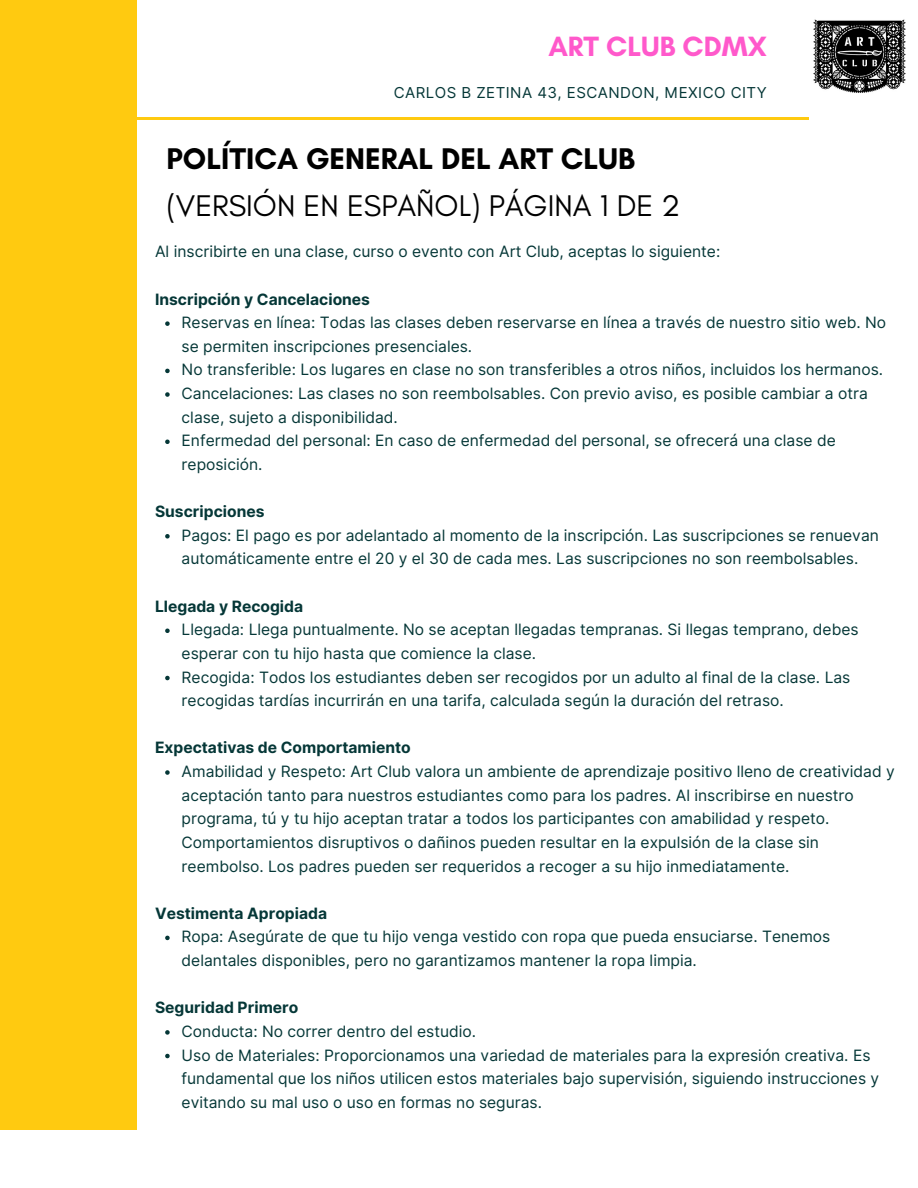
<style>
.page{position:relative;width:918px;height:1188px;background:#fff}
.page>*{position:absolute;margin:0;border:0;box-sizing:border-box;transform-origin:0 0}
.t1{font:30.45px/47.2px "Glacial Indifference";color:#000}
.t2{font:700 28.5px "Glacial Indifference";color:#ff59cb}
.t3{font:15.6px/23.7px "Inter";color:#053737}
.t4{font:700 15.6px "Inter";color:#053737}
.t5{font:15px "Inter";letter-spacing:.03em;color:#053737}
.s1{font-weight:700}
</style>
<div class="page">
<hr style="left:137px;top:118px;width:672px;height:2px;background:#ffca10">
<div style="left:0;top:0;width:137px;height:1130px;background:#ffca10"></div>
<img style="left:813px;top:19px;width:93px;height:74px">
<svg style="left:165px;top:321px;width:5px;height:5px"></svg>
<svg style="left:165px;top:369px;width:5px;height:4px"></svg>
<svg style="left:165px;top:392px;width:5px;height:5px"></svg>
<svg style="left:165px;top:440px;width:5px;height:4px"></svg>
<svg style="left:165px;top:534px;width:5px;height:5px"></svg>
<svg style="left:165px;top:629px;width:5px;height:4px"></svg>
<svg style="left:165px;top:676px;width:5px;height:4px"></svg>
<svg style="left:165px;top:770px;width:5px;height:5px"></svg>
<svg style="left:165px;top:936px;width:5px;height:4px"></svg>
<svg style="left:165px;top:1030px;width:5px;height:5px"></svg>
<svg style="left:165px;top:1054px;width:5px;height:4px"></svg>
<p class="t2" style="left:548px;top:29px;width:220px">ART CLUB CDMX</p>
<h3 class="t5" style="left:394px;top:83px;width:374px">CARLOS B ZETINA 43, ESCANDON, MEXICO CITY</h3>
<p class="t1" style="left:167px;top:135px;width:515px"><span class="s1">POLÍTICA GENERAL DEL ART CLUB </span>(VERSIÓN EN ESPAÑOL) PÁGINA 1 DE 2</p>
<p class="t3" style="left:155px;top:240px;width:567px">Al inscribirte en una clase, curso o evento con Art Club, aceptas lo siguiente:</p>
<p class="t4" style="left:155px;top:290px;width:217px">Inscripción y Cancelaciones</p>
<h2 class="t3" style="left:182px;top:311px;width:706px">Reservas en línea: Todas las clases deben reservarse en línea a través de nuestro sitio web. No se permiten inscripciones presenciales.</h2>
<h4 class="t3" style="left:182px;top:358px;width:703px">No transferible: Los lugares en clase no son transferibles a otros niños, incluidos los hermanos.</h4>
<h3 class="t3" style="left:182px;top:382px;width:688px">Cancelaciones: Las clases no son reembolsables. Con previo aviso, es posible cambiar a otra clase, sujeto a disponibilidad.</h3>
<p class="t3" style="left:182px;top:429px;width:656px">Enfermedad del personal: En caso de enfermedad del personal, se ofrecerá una clase de reposición.</p>
<p class="t4" style="left:155px;top:502px;width:111px">Suscripciones</p>
<p class="t3" style="left:182px;top:523px;width:699px">Pagos: El pago es por adelantado al momento de la inscripción. Las suscripciones se renuevan automáticamente entre el 20 y el 30 de cada mes. Las suscripciones no son reembolsables.</p>
<p class="t4" style="left:155px;top:597px;width:150px">Llegada y Recogida</p>
<h3 class="t3" style="left:182px;top:618px;width:679px">Llegada: Llega puntualmente. No se aceptan llegadas tempranas. Si llegas temprano, debes esperar con tu hijo hasta que comience la clase.</h3>
<p class="t3" style="left:182px;top:665px;width:670px">Recogida: Todos los estudiantes deben ser recogidos por un adulto al final de la clase. Las recogidas tardías incurrirán en una tarifa, calculada según la duración del retraso.</p>
<h3 class="t4" style="left:155px;top:738px;width:257px">Expectativas de Comportamiento</h3>
<p class="t3" style="left:182px;top:760px;width:715px">Amabilidad y Respeto: Art Club valora un ambiente de aprendizaje positivo lleno de creatividad y aceptación tanto para nuestros estudiantes como para los padres. Al inscribirse en nuestro programa, tú y tu hijo aceptan tratar a todos los participantes con amabilidad y respeto.<br>Comportamientos disruptivos o dañinos pueden resultar en la expulsión de la clase sin reembolso. Los padres pueden ser requeridos a recoger a su hijo inmediatamente.</p>
<p class="t4" style="left:155px;top:904px;width:174px">Vestimenta Apropiada</p>
<h3 class="t3" style="left:182px;top:925px;width:650px">Ropa: Asegúrate de que tu hijo venga vestido con ropa que pueda ensuciarse. Tenemos delantales disponibles, pero no garantizamos mantener la ropa limpia.</h3>
<p class="t4" style="left:155px;top:998px;width:145px">Seguridad Primero</p>
<h3 class="t3" style="left:182px;top:1019px;width:296px">Conducta: No correr dentro del estudio.</h3>
<p class="t3" style="left:182px;top:1043px;width:699px">Uso de Materiales: Proporcionamos una variedad de materiales para la expresión creativa. Es fundamental que los niños utilicen estos materiales bajo supervisión, siguiendo instrucciones y evitando su mal uso o uso en formas no seguras.</p>
</div>
